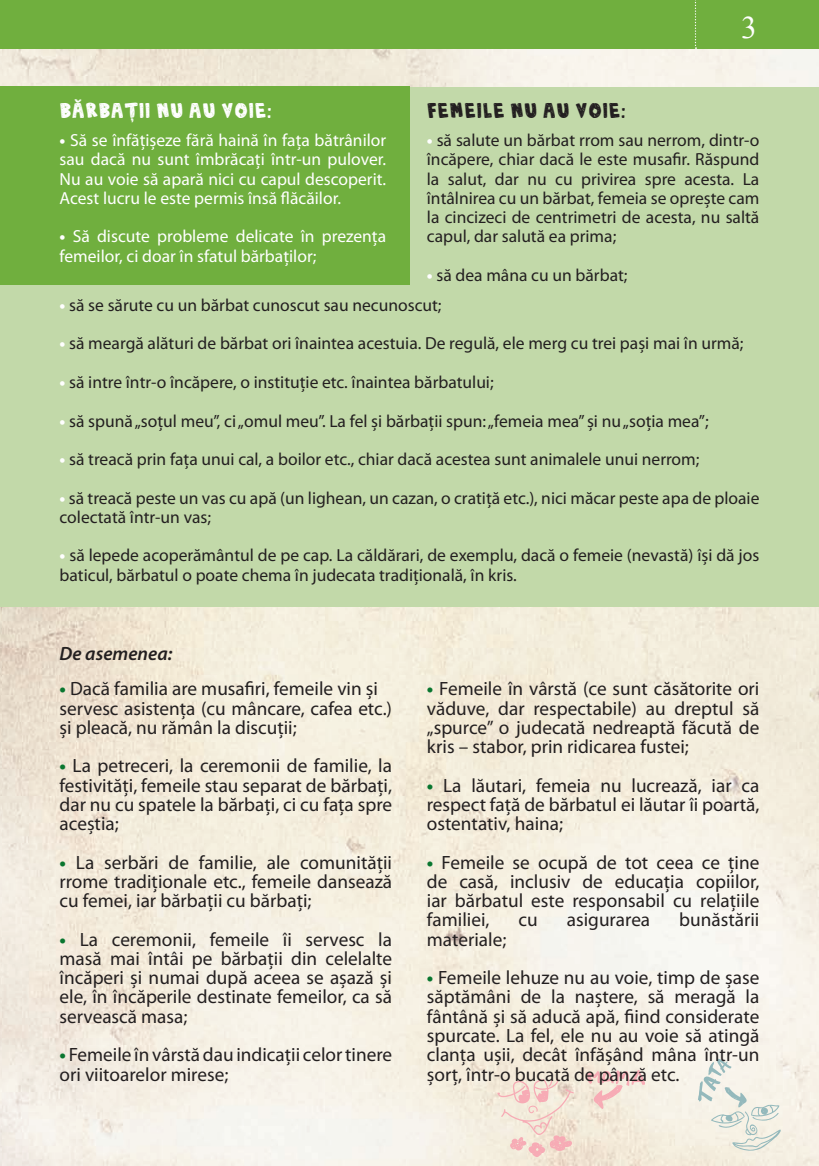
<style>
.page{position:relative;width:819px;height:1166px;background:#fff}
.page>*{position:absolute;margin:0;border:0;box-sizing:border-box;transform-origin:0 0}
.t1{font:31.5px "Times New Roman";color:#fff}
.t2{font:21.88px "DENNE Sketchy";color:#fff}
.t3{font:21.88px "DENNE Sketchy";color:#231f20}
.t4{font:19.25px/19.2px "Myriad Pro";color:#231f20;text-align:justify}
.t5{font:italic 600 19.25px "Myriad Pro";color:#231f20}
.t6{font:17.5px/19.2px "Myriad Pro";color:#231f20}
.t7{font:17.5px/19.2px "Myriad Pro";color:#fff;text-align:justify}
.s1{font-weight:700}
.s2{font-weight:700;color:#fff}
.s3{font-weight:700;color:#09762f}
</style>
<div class="page">
<img style="left:0;top:49px;width:819px;height:1117px">
<div style="left:0;top:87px;width:819px;height:519px;background:#c2d9a9"></div>
<div style="left:0;top:87px;width:409px;height:198px;background:#70af3e"></div>
<div style="left:0;top:0;width:819px;height:49px;background:#70af3e"></div>
<svg style="left:694px;top:0;width:2px;height:49px"></svg>
<svg style="left:670px;top:1152px;width:7px;height:14px"></svg>
<svg style="left:689px;top:1058px;width:92px;height:108px;background:#ecebe1"></svg>
<svg style="left:587px;top:1070px;width:57px;height:39px;background:#f4dbd2"></svg>
<svg style="left:497px;top:1078px;width:77px;height:79px;background:#f2ddd1"></svg>
<p class="t2" style="left:60px;top:102px;width:214px">BĂRBAŢII NU AU VOIE:</p>
<p class="t7" style="left:60px;top:132px;width:328px"><span class="s1">•</span> Să se înfăţișeze fără haină în faţa bătrânilor sau dacă nu sunt îmbrăcaţi într-un pulover.<br>Nu au voie să apară nici cu capul descoperit.<br>Acest lucru le este permis însă flăcăilor.</p>
<p class="t7" style="left:60px;top:228px;width:328px"><span class="s1">•</span> Să discute probleme delicate în prezenţa femeilor, ci doar în sfatul bărbaţilor;</p>
<h1 class="t1" style="left:741px;top:10px;width:17px">3</h1>
<p class="t3" style="left:427px;top:102px;width:201px">FEMEILE NU AU VOIE:</p>
<p class="t6" style="left:427px;top:132px;width:334px;text-align:justify"><span class="s2">•</span> să salute un bărbat rrom sau nerrom, dintr-o încăpere, chiar dacă le este musafir. Răspund la salut, dar nu cu privirea spre acesta. La întâlnirea cu un bărbat, femeia se oprește cam la cincizeci de centrimetri de acesta, nu saltă capul, dar salută ea prima;</p>
<p class="t6" style="left:427px;top:267px;width:202px"><span class="s2">•</span> să dea mâna cu un bărbat;</p>
<p class="t6" style="left:60px;top:297px;width:383px"><span class="s2">•</span> să se sărute cu un bărbat cunoscut sau necunoscut;</p>
<p class="t6" style="left:60px;top:335px;width:685px"><span class="s2">•</span> să meargă alături de bărbat ori înaintea acestuia. De regulă, ele merg cu trei pași mai în urmă;</p>
<p class="t6" style="left:60px;top:374px;width:435px"><span class="s2">•</span> să intre într-o încăpere, o instituţie etc. înaintea bărbatului;</p>
<p class="t6" style="left:60px;top:412px;width:650px"><span class="s2">•</span> să spună „soţul meu”, ci „omul meu”. La fel și bărbaţii spun: „femeia mea” și nu „soţia mea”;</p>
<p class="t6" style="left:60px;top:451px;width:641px"><span class="s2">•</span> să treacă prin faţa unui cal, a boilor etc., chiar dacă acestea sunt animalele unui nerrom;</p>
<p class="t6" style="left:60px;top:489px;width:701px"><span class="s2">•</span> să treacă peste un vas cu apă (un lighean, un cazan, o cratiţă etc.), nici măcar peste apa de ploaie colectată într-un vas;</p>
<p class="t6" style="left:60px;top:547px;width:701px"><span class="s2">•</span> să lepede acoperământul de pe cap. La căldărari, de exemplu, dacă o femeie (nevastă) își dă jos baticul, bărbatul o poate chema în judecata tradiţională, în kris.</p>
<p class="t5" style="left:60px;top:646px;width:114px">De asemenea:</p>
<p class="t4" style="left:60px;top:681px;width:334px;text-align:left"><span class="s3">•</span> Dacă familia are musafiri, femeile vin și servesc asistenţa (cu mâncare, cafea etc.) și pleacă, nu rămân la discuţii;</p>
<p class="t4" style="left:60px;top:758px;width:334px"><span class="s3">•</span> La petreceri, la ceremonii de familie, la festivităţi, femeile stau separat de bărbaţi, dar nu cu spatele la bărbaţi, ci cu faţa spre aceștia;</p>
<p class="t4" style="left:60px;top:854px;width:334px"><span class="s3">•</span> La serbări de familie, ale comunităţii rrome tradiţionale etc., femeile dansează cu femei, iar bărbaţii cu bărbaţi;</p>
<p class="t4" style="left:60px;top:931px;width:334px"><span class="s3">•</span> La ceremonii, femeile îi servesc la masă mai întâi pe bărbaţii din celelalte încăperi și numai după aceea se așază și ele, în încăperile destinate femeilor, ca să servească masa;</p>
<p class="t4" style="left:60px;top:1046px;width:334px"><span class="s3">•</span> Femeile în vârstă dau indicaţii celor tinere ori viitoarelor mirese;</p>
<p class="t4" style="left:427px;top:681px;width:334px"><span class="s3">•</span> Femeile în vârstă (ce sunt căsătorite ori văduve, dar respectabile) au dreptul să „spurce” o judecată nedreaptă făcută de kris – stabor, prin ridicarea fustei;</p>
<p class="t4" style="left:427px;top:777px;width:334px"><span class="s3">•</span> La lăutari, femeia nu lucrează, iar ca respect faţă de bărbatul ei lăutar îi poartă, ostentativ, haina;</p>
<p class="t4" style="left:427px;top:854px;width:334px"><span class="s3">•</span> Femeile se ocupă de tot ceea ce ţine de casă, inclusiv de educaţia copiilor, iar bărbatul este responsabil cu relaţiile familiei,</p>
<p class="t4" style="left:518px;top:912px;width:21px">cu</p>
<p class="t4" style="left:567px;top:912px;width:85px">asigurarea</p>
<p class="t4" style="left:679px;top:912px;width:82px">bunăstării</p>
<p class="t4" style="left:427px;top:931px;width:81px">materiale;</p>
<p class="t4" style="left:427px;top:969px;width:334px"><span class="s3">•</span> Femeile lehuze nu au voie, timp de șase săptămâni de la naștere, să meragă la fântână și să aducă apă, fiind considerate spurcate. La fel, ele nu au voie să atingă clanţa ușii, decât înfășând mâna într-un șorţ, într-o bucată de pânză etc.</p>
</div>
